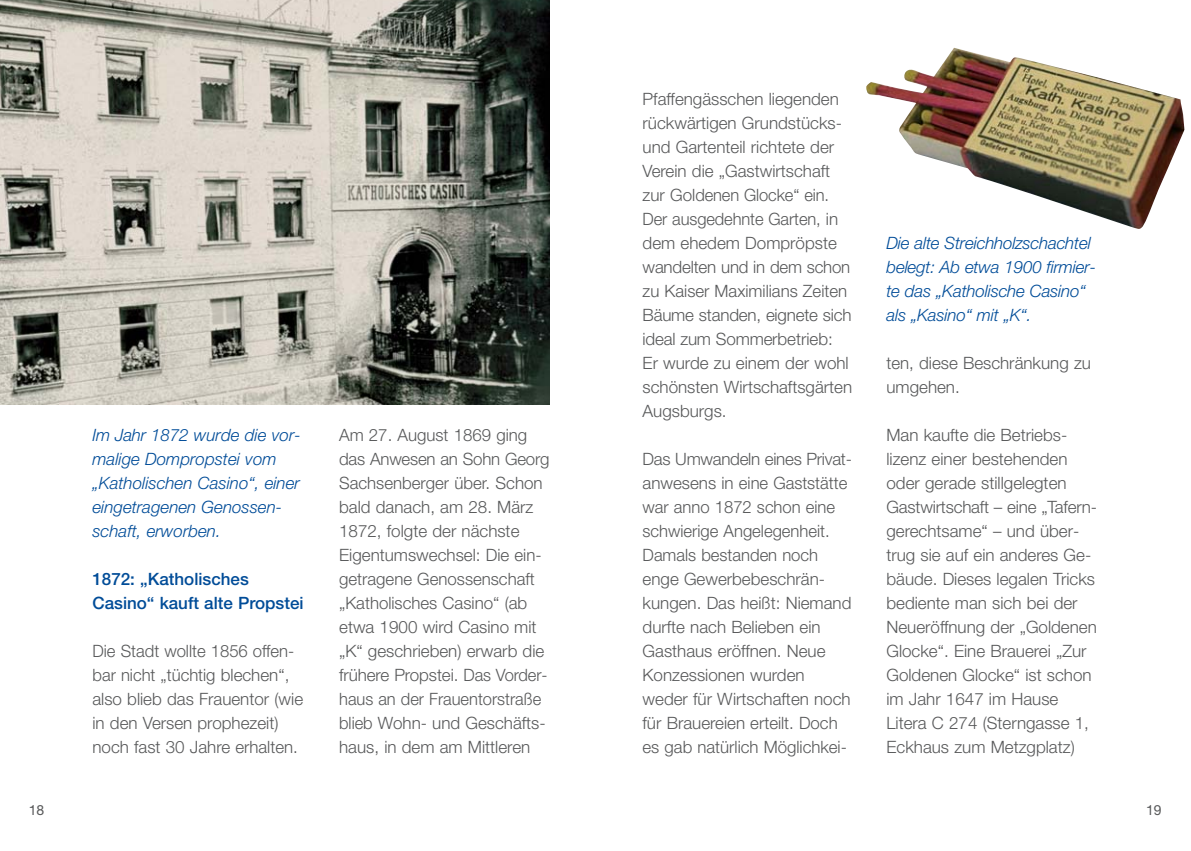
<style>
.page{position:relative;width:1191px;height:851px;background:#fff}
.page>*{position:absolute;margin:0;border:0;box-sizing:border-box;transform-origin:0 0}
.t1{font:300 17px/24px "Helvetica Neue";color:#58595a}
.t2{font:italic 300 17px/24px "Helvetica Neue";color:#004c98}
.t3{font:500 17px/24px "Helvetica Neue";color:#004c98}
.t4{font:14px "Helvetica Neue";color:#58595a}
</style>
<div class="page">
<img style="left:0;top:0;width:550px;height:404px">
<img style="left:866px;top:48px;width:318px;height:181px">
<div style="left:884px;top:228px;width:216px;height:112px;background:#fff"></div>
<p class="t4" style="left:29px;top:805px;width:17px">18</p>
<p class="t2" style="left:92px;top:424px;width:210px">Im Jahr 1872 wurde die vor&shy;malige Dompropstei vom „Katholischen Casino“, einer eingetragenen Genossen&shy;schaft, erworben.</p>
<p class="t3" style="left:92px;top:568px;width:213px">1872: „Katholisches<br>Casino“ kauft alte Propstei</p>
<p class="t1" style="left:92px;top:640px;width:212px">Die Stadt wollte 1856 offen&shy;bar nicht „tüchtig blechen“, also blieb das Frauentor (wie in den Versen prophezeit) noch fast 30 Jahre erhalten.</p>
<p class="t1" style="left:339px;top:424px;width:212px">Am 27. August 1869 ging das Anwesen an Sohn Georg<br>Sachsenberger über. Schon bald danach, am 28. März<br>1872, folgte der nächste<br>Eigentumswechsel: Die ein&shy;getragene Genossenschaft „Katholisches Casino“ (ab etwa 1900 wird Casino mit „K“ geschrieben) erwarb die frühere Propstei. Das Vorder&shy;haus an der Frauentorstraße blieb Wohn- und Geschäfts&shy;haus, in dem am Mittleren</p>
<p class="t1" style="left:642px;top:88px;width:211px">Pfaffengässchen liegenden rückwärtigen Grundstücks&shy;und Gartenteil richtete der<br>Verein die „Gastwirtschaft zur Goldenen Glocke“ ein.<br>Der ausgedehnte Garten, in dem ehedem Dompröpste wandelten und in dem schon zu Kaiser Maximilians Zeiten<br>Bäume standen, eignete sich ideal zum Sommerbetrieb:<br>Er wurde zu einem der wohl schönsten Wirtschaftsgärten<br>Augsburgs.</p>
<p class="t1" style="left:642px;top:448px;width:211px">Das Umwandeln eines Privat&shy;anwesens in eine Gaststätte war anno 1872 schon eine schwierige Angelegenheit.<br>Damals bestanden noch enge Gewerbebeschrän&shy;kungen. Das heißt: Niemand durfte nach Belieben ein<br>Gasthaus eröffnen. Neue<br>Konzessionen wurden weder für Wirtschaften noch für Brauereien erteilt. Doch es gab natürlich Möglichkei-</p>
<p class="t2" style="left:886px;top:232px;width:211px">Die alte Streichholzschachtel belegt: Ab etwa 1900 firmier&shy;te das „Katholische Casino“ als „Kasino“ mit „K“.</p>
<p class="t1" style="left:886px;top:352px;width:206px">ten, diese Beschränkung zu umgehen.</p>
<p class="t1" style="left:886px;top:424px;width:212px">Man kaufte die Betriebs&shy;lizenz einer bestehenden oder gerade stillgelegten<br>Gastwirtschaft – eine „Tafern&shy;gerechtsame“ – und über&shy;trug sie auf ein anderes Ge&shy;bäude. Dieses legalen Tricks bediente man sich bei der<br>Neueröffnung der „Goldenen<br>Glocke“. Eine Brauerei „Zur<br>Goldenen Glocke“ ist schon im Jahr 1647 im Hause<br>Litera C 274 (Sterngasse 1,<br>Eckhaus zum Metzgplatz)</p>
<p class="t4" style="left:1146px;top:805px;width:17px">19</p>
</div>
